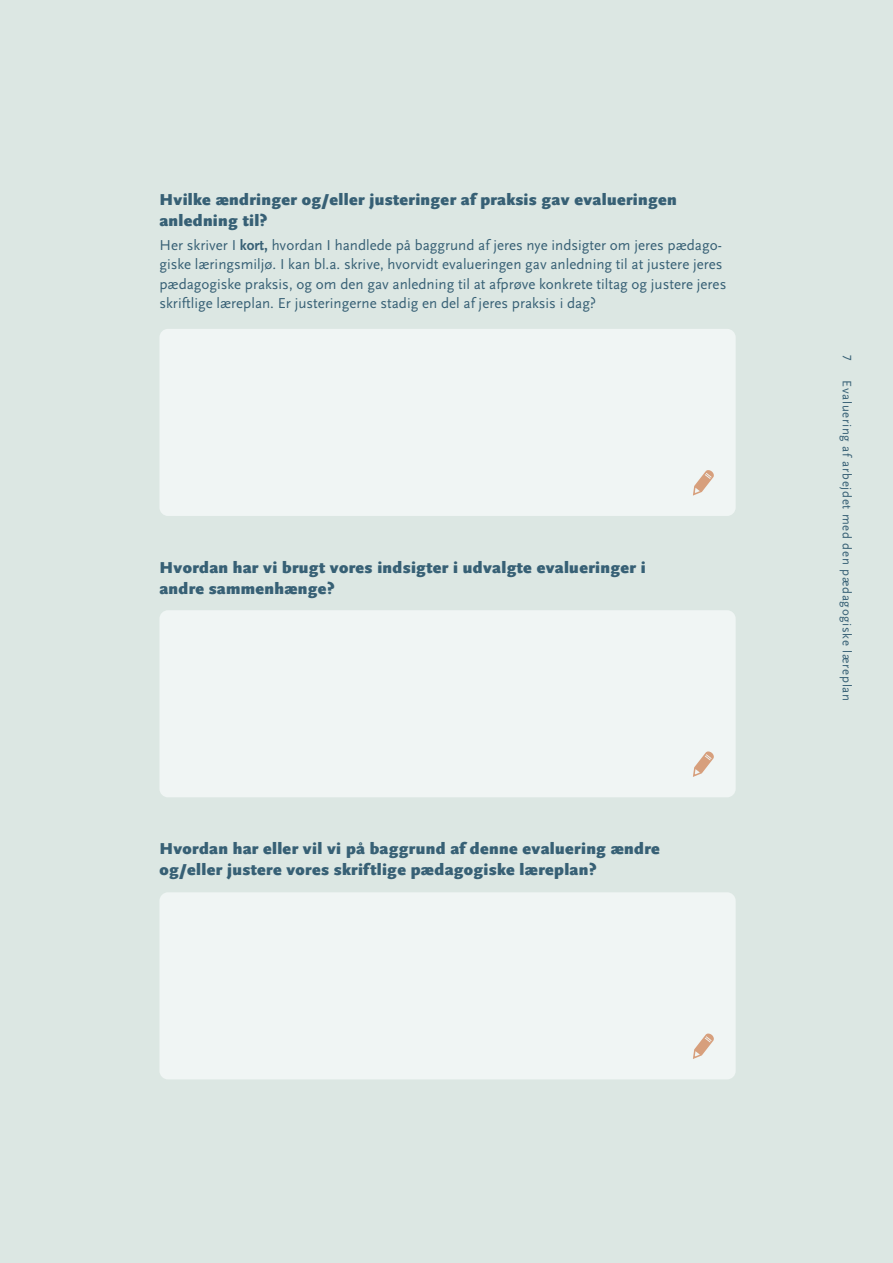
<style>
.page{position:relative;width:893px;height:1263px;background:#dce7e3}
.page>*{position:absolute;margin:0;border:0;box-sizing:border-box;transform-origin:0 0}
.t1{font:900 16.5px/21px "Scala Sans OT";letter-spacing:.02em;color:#376075}
.t2{font:15px/19.5px "Scala Sans OT";color:#376075}
.t3{font:12.75px "Scala Sans OT";letter-spacing:.055em;color:#376075}
.s1{font-weight:700}
</style>
<div class="page">
<div style="left:159px;top:329px;width:577px;height:187px;background:#f0f5f4;border-radius:9px"></div>
<div style="left:159px;top:610px;width:577px;height:187px;background:#f0f5f4;border-radius:9px"></div>
<div style="left:159px;top:892px;width:577px;height:187px;background:#f0f5f4;border-radius:9px"></div>
<svg style="left:693px;top:470px;width:21px;height:26px"></svg>
<svg style="left:693px;top:751px;width:21px;height:26px"></svg>
<svg style="left:693px;top:1033px;width:21px;height:26px"></svg>
<p class="t1" style="left:159px;top:189px;width:519px">Hvilke ændringer og/eller justeringer af praksis gav evalueringen anledning til?</p>
<p class="t2" style="left:159px;top:235px;width:568px">Her skriver I <span class="s1">kort,</span> hvordan I handlede på baggrund af jeres nye indsigter om jeres pædago&shy;giske læringsmiljø. I kan bl.a. skrive, hvorvidt evalueringen gav anledning til at justere jeres pædagogiske praksis, og om den gav anledning til at afprøve konkrete tiltag og justere jeres skriftlige læreplan. Er justeringerne stadig en del af jeres praksis i dag?</p>
<p class="t1" style="left:159px;top:557px;width:488px">Hvordan har vi brugt vores indsigter i udvalgte evalueringer i andre sammenhænge?</p>
<p class="t1" style="left:159px;top:838px;width:502px">Hvordan har eller vil vi på baggrund af denne evaluering ændre og/eller justere vores skriftlige pædagogiske læreplan?</p>
<p class="t3" style="left:854px;top:355px;width:7px;rotate:90deg">7</p>
<p class="t3" style="left:854px;top:380px;width:322px;rotate:90deg">Evaluering af arbejdet med den pædagogiske læreplan</p>
</div>
